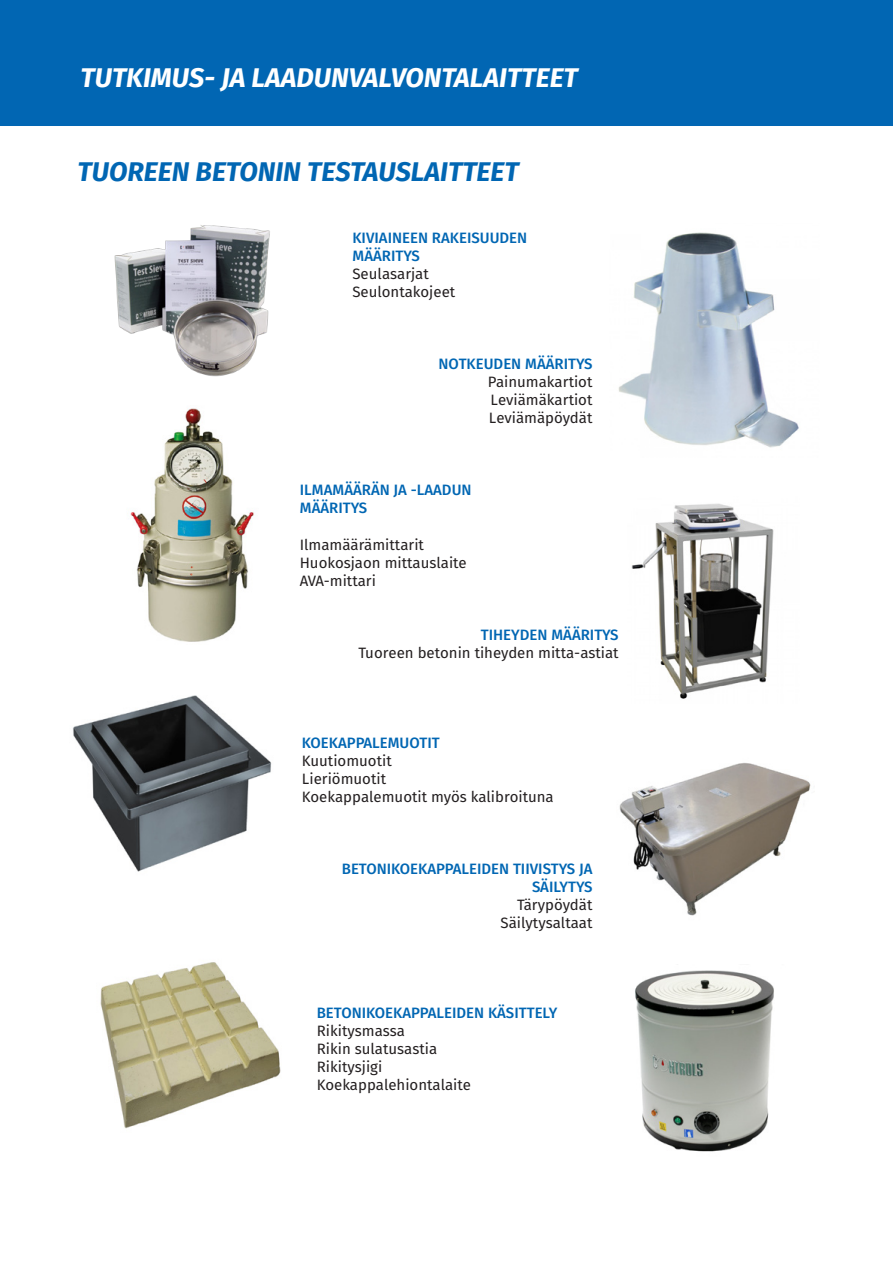
<style>
.page{position:relative;width:893px;height:1263px;background:#fff}
.page>*{position:absolute;margin:0;border:0;box-sizing:border-box;transform-origin:0 0}
.t1{font:italic 700 27px "Fira Sans";color:#fff}
.t2{font:italic 700 27px "Fira Sans";color:#0166b3}
.Kappaletyyli_1{font:15px "Fira Sans";color:#231f20}
.Kappaletyyli_3{font:500 15px/18px "Fira Sans";color:#0166b3;text-align:right}
.Kappaletyyli_1-2{font:500 15px "Fira Sans";color:#0166b3}
</style>
<div class="page">
<div style="left:0;top:0;width:893px;height:126px;background:#0166b3"></div>
<img style="left:114px;top:225px;width:156px;height:152px">
<img style="left:130px;top:408px;width:124px;height:234px">
<img style="left:631px;top:503px;width:143px;height:196px">
<img style="left:618px;top:232px;width:181px;height:216px">
<img style="left:73px;top:695px;width:199px;height:177px">
<img style="left:619px;top:763px;width:192px;height:153px">
<img style="left:100px;top:962px;width:181px;height:167px">
<img style="left:635px;top:970px;width:139px;height:182px">
<p class="t1" style="left:80px;top:58px;width:499px">TUTKIMUS- JA LAADUNVALVONTALAITTEET</p>
<p class="t2" style="left:78px;top:153px;width:443px">TUOREEN BETONIN TESTAUSLAITTEET</p>
<p class="Kappaletyyli_3" style="left:352px;top:229px;width:176px">KIVIAINEEN RAKEISUUDEN</p>
<p class="Kappaletyyli_3" style="left:352px;top:247px;width:69px">MÄÄRITYS</p>
<p class="Kappaletyyli_1" style="left:352px;top:264px;width:78px">Seulasarjat</p>
<p class="Kappaletyyli_1" style="left:352px;top:282px;width:104px">Seulontakojeet</p>
<p class="Kappaletyyli_3" style="left:439px;top:355px;width:155px">NOTKEUDEN MÄÄRITYS</p>
<p class="Kappaletyyli_1" style="left:488px;top:372px;width:106px">Painumakartiot</p>
<p class="Kappaletyyli_1" style="left:491px;top:390px;width:103px">Leviämäkartiot</p>
<p class="Kappaletyyli_1" style="left:489px;top:408px;width:105px">Leviämäpöydät</p>
<p class="Kappaletyyli_3" style="left:300px;top:481px;width:173px">ILMAMÄÄRÄN JA -LAADUN</p>
<p class="Kappaletyyli_3" style="left:300px;top:499px;width:69px">MÄÄRITYS</p>
<p class="Kappaletyyli_1" style="left:300px;top:534px;width:126px">Ilmamäärämittarit</p>
<p class="Kappaletyyli_1" style="left:300px;top:552px;width:168px">Huokosjaon mittauslaite</p>
<p class="Kappaletyyli_1" style="left:300px;top:570px;width:78px">AVA-mittari</p>
<p class="Kappaletyyli_1-2" style="left:481px;top:624px;width:139px">TIHEYDEN MÄÄRITYS</p>
<p class="Kappaletyyli_1" style="left:359px;top:642px;width:262px">Tuoreen betonin tiheyden mitta-astiat</p>
<p class="Kappaletyyli_3" style="left:302px;top:733px;width:139px">KOEKAPPALEMUOTIT</p>
<p class="Kappaletyyli_1" style="left:302px;top:750px;width:91px">Kuutiomuotit</p>
<p class="Kappaletyyli_1" style="left:302px;top:768px;width:86px">Lieriömuotit</p>
<p class="Kappaletyyli_1" style="left:302px;top:786px;width:253px">Koekappalemuotit myös kalibroituna</p>
<p class="Kappaletyyli_3" style="left:342px;top:859px;width:252px">BETONIKOEKAPPALEIDEN TIIVISTYS JA<br>SÄILYTYS</p>
<p class="Kappaletyyli_1" style="left:517px;top:894px;width:77px">Tärypöydät</p>
<p class="Kappaletyyli_1" style="left:501px;top:912px;width:93px">Säilytysaltaat</p>
<p class="Kappaletyyli_3" style="left:317px;top:1003px;width:242px">BETONIKOEKAPPALEIDEN KÄSITTELY</p>
<p class="Kappaletyyli_1" style="left:317px;top:1020px;width:90px">Rikitysmassa</p>
<p class="Kappaletyyli_1" style="left:317px;top:1038px;width:122px">Rikin sulatusastia</p>
<p class="Kappaletyyli_1" style="left:317px;top:1056px;width:67px">Rikitysjigi</p>
<p class="Kappaletyyli_1" style="left:317px;top:1074px;width:156px">Koekappalehiontalaite</p>
</div>
